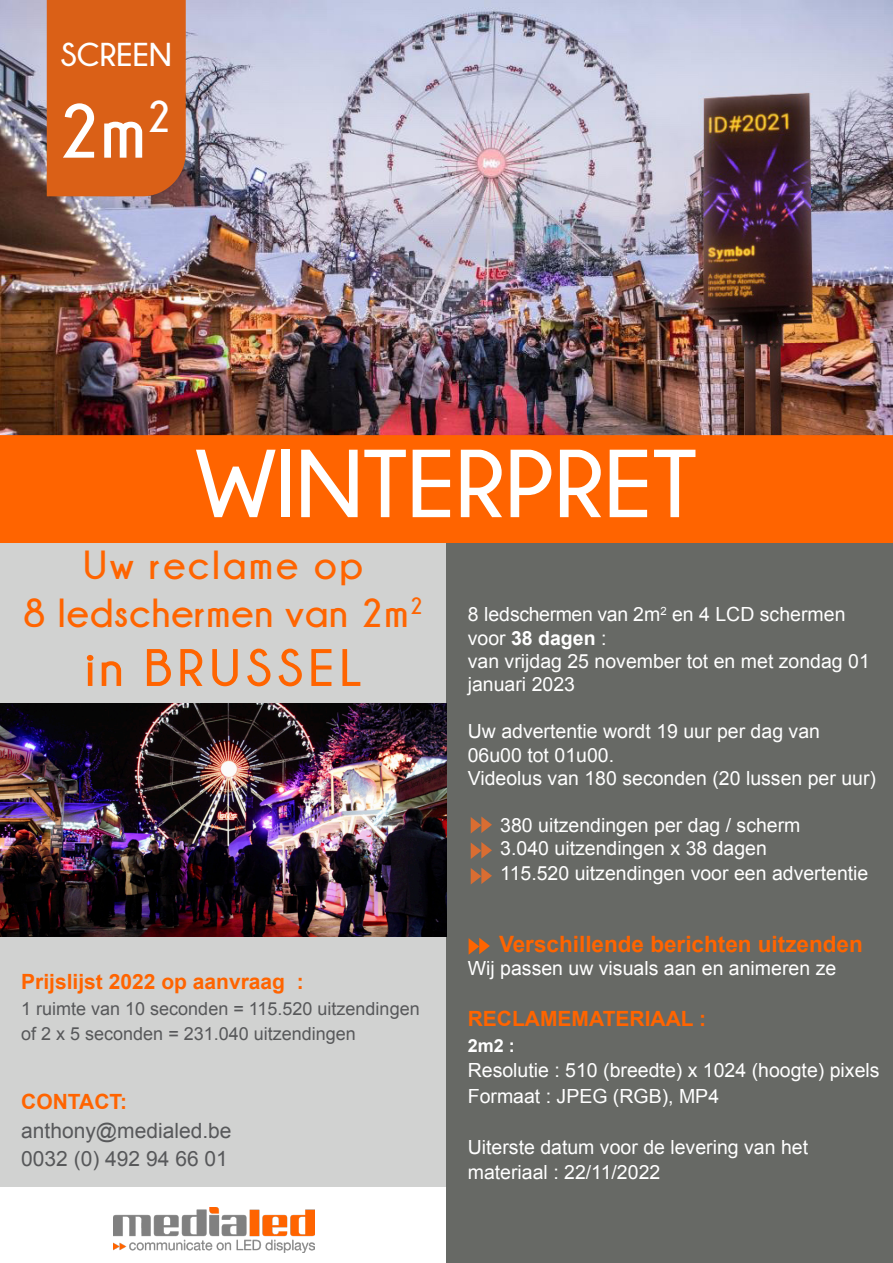
<style>
.page{position:relative;width:893px;height:1263px;background:#fff}
.page>*{position:absolute;margin:0;border:0;box-sizing:border-box;transform-origin:0 0}
.t1{font:700 96px "Champagne&Limousines";color:#fff}
.t2{font:700 76.5px "Champagne&Limousines";color:#fff}
.t3{font:700 52.5px "Champagne&Limousines";letter-spacing:.1em;color:#ff6400}
.t4{font:700 40.5px "Champagne&Limousines";letter-spacing:.025em;color:#ff6400}
.t5{font:700 40.5px "Champagne&Limousines";letter-spacing:.07em;color:#ff6400}
.t6{font:700 33px "Champagne&Limousines";color:#fff}
.t7{font:700 22.5px "Arial";color:#ff6400}
.t8{font:700 21px "Arial";color:#ff6400}
.t9{font:21px "Arial";color:#57585a}
.t10{font:19.5px/23.4px "Arial";color:#fff}
.t11{font:18px "Arial";color:#57585a}
.t12{font:700 18px "Arial";color:#fff}
.s1{font-weight:700}
</style>
<div class="page">
<img style="left:0;top:0;width:893px;height:435px">
<div style="left:446px;top:450px;width:447px;height:813px;background:#676965"></div>
<div style="left:0;top:435px;width:893px;height:108px;background:#ff6400"></div>
<img style="left:114px;top:1207px;width:200px;height:45px">
<svg style="left:471px;top:816px;width:21px;height:17px"></svg>
<svg style="left:471px;top:842px;width:21px;height:17px"></svg>
<svg style="left:471px;top:867px;width:21px;height:17px"></svg>
<svg style="left:469px;top:938px;width:21px;height:17px"></svg>
<div style="left:0;top:543px;width:456px;height:643px;background:#d1d2d1"></div>
<img style="left:0;top:704px;width:446px;height:232px">
<div style="left:47px;top:0;width:139px;height:196px;background:#da6017"></div>
<p class="t6" style="left:60px;top:36px;width:113px">SCREEN</p>
<p class="t2" style="left:57px;top:89px;width:116px">2m<sup>2</sup></p>
<p class="t1" style="left:196px;top:431px;width:503px">WINTERPRET</p>
<p class="t5" style="left:83px;top:542px;width:281px">Uw reclame op</p>
<p class="t4" style="left:23px;top:591px;width:401px">8 ledschermen van 2m<sup>2</sup></p>
<p class="t3" style="left:85px;top:639px;width:278px">in BRUSSEL</p>
<p class="t10" style="left:468px;top:603px;width:379px">8 ledschermen van 2m<sup>2</sup> en 4 LCD schermen voor <span class="s1">38 dagen</span> :</p>
<p class="t10" style="left:468px;top:650px;width:404px">van vrijdag 25 november tot en met zondag 01 januari 2023</p>
<p class="t10" style="left:468px;top:720px;width:354px">Uw advertentie wordt 19 uur per dag van</p>
<p class="t10" style="left:468px;top:743px;width:148px">06u00 tot 01u00.</p>
<p class="t10" style="left:468px;top:767px;width:410px">Videolus van 180 seconden (20 lussen per uur)</p>
<p class="t10" style="left:500px;top:813px;width:302px">380 uitzendingen per dag / scherm</p>
<p class="t10" style="left:500px;top:837px;width:268px">3.040 uitzendingen x 38 dagen</p>
<p class="t10" style="left:500px;top:862px;width:370px">115.520 uitzendingen voor een advertentie</p>
<p class="t8" style="left:21px;top:968px;width:284px">Prijslijst 2022 op aanvraag :</p>
<p class="t11" style="left:21px;top:996px;width:400px">1 ruimte van 10 seconden = 115.520 uitzendingen</p>
<p class="t11" style="left:21px;top:1022px;width:336px">of 2 x 5 seconden = 231.040 uitzendingen</p>
<p class="t8" style="left:21px;top:1088px;width:107px">CONTACT:</p>
<p class="t9" style="left:21px;top:1116px;width:212px">anthony@medialed.be</p>
<p class="t9" style="left:21px;top:1145px;width:208px">0032 (0) 492 94 66 01</p>
<p class="t7" style="left:499px;top:930px;width:365px">Verschillende berichten uitzenden</p>
<p class="t10" style="left:468px;top:957px;width:370px">Wij passen uw visuals aan en animeren ze</p>
<p class="t8" style="left:468px;top:1005px;width:240px">RECLAMEMATERIAAL :</p>
<p class="t12" style="left:468px;top:1033px;width:49px">2m2 :</p>
<p class="t10" style="left:468px;top:1059px;width:413px">Resolutie : 510 (breedte) x 1024 (hoogte) pixels</p>
<p class="t10" style="left:468px;top:1084px;width:253px">Formaat : JPEG (RGB), MP4</p>
<p class="t10" style="left:468px;top:1135px;width:342px">Uiterste datum voor de levering van het</p>
<p class="t10" style="left:468px;top:1161px;width:194px">materiaal : 22/11/2022</p>
</div>
